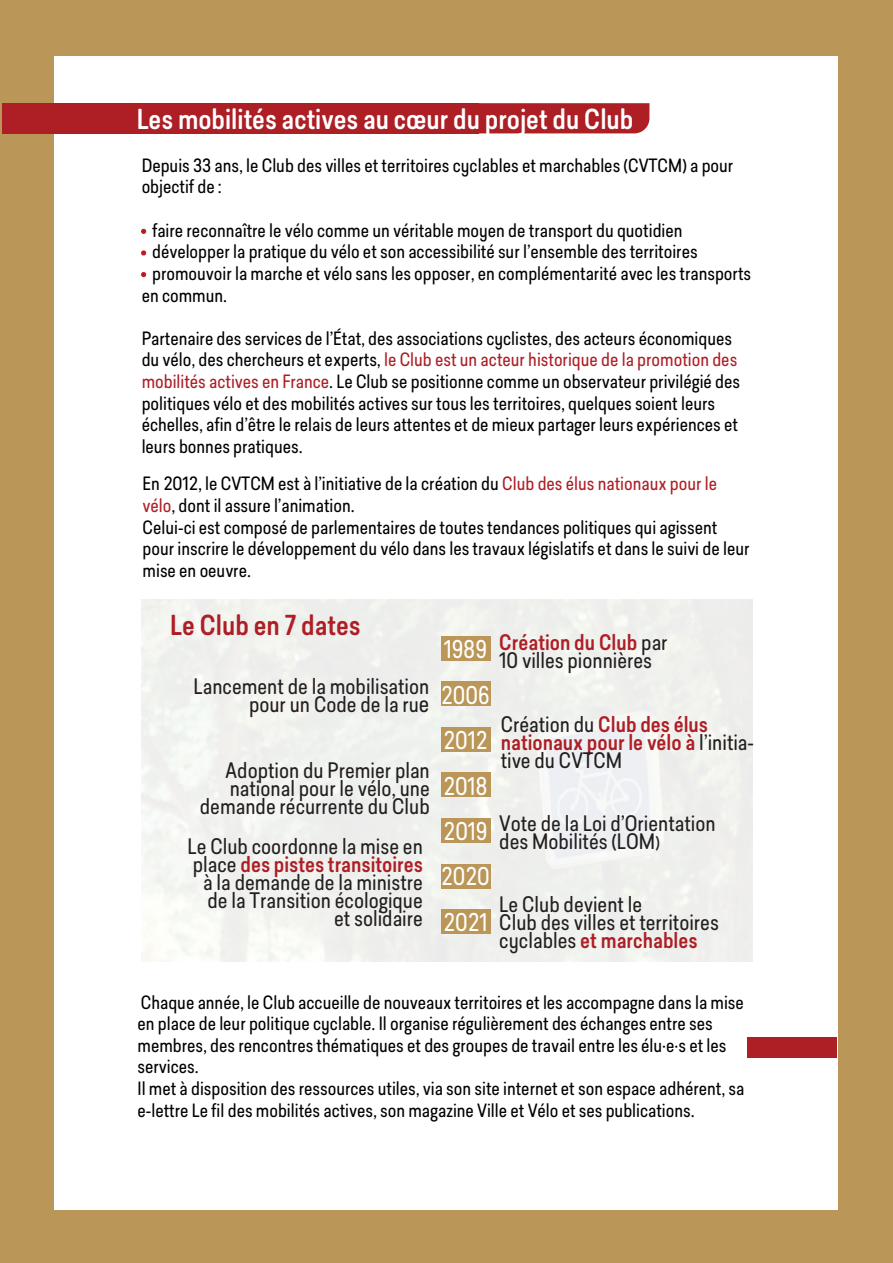
<style>
.page{position:relative;width:893px;height:1263px;background:#fff}
.page>*{position:absolute;margin:0;border:0;box-sizing:border-box;transform-origin:0 0}
.t1{font:500 27px "Predige Rounded";color:#fff}
.t2{font:500 27px "Predige Rounded";color:#ad1e25}
.t3{font:24px/45.5px "Predige Rounded";color:#fff;text-align:justify;scale:.94 1}
.t4{font:21px/18px "Predige Rounded";color:#231f20}
.t5{font:500 21px/18px "Predige Rounded";color:#ad1e25}
.t6{font:18px/21.6px "Predige Rounded";color:#000001}
.s1{color:#ad1e25}
.s2{font-size:22.5px}
.s3{font-weight:500;color:#ad1e25}
.s4{font-weight:400;color:#231f20}
.s5{font-size:18px}
</style>
<div class="page">
<div style="left:0;top:0;width:892px;height:1263px;background:#ba9658"></div>
<div style="left:54px;top:57px;width:784px;height:1153px;background:#fff"></div>
<div style="left:479px;top:103px;width:170px;height:30px;background:#ad1e25"></div>
<div style="left:2px;top:103px;width:477px;height:31px;background:#ad1e25"></div>
<svg style="left:141px;top:228px;width:6px;height:6px"></svg>
<svg style="left:141px;top:250px;width:6px;height:6px"></svg>
<svg style="left:141px;top:272px;width:6px;height:6px"></svg>
<img style="left:142px;top:599px;width:610px;height:363px">
<div style="left:441px;top:636px;width:49px;height:25px;background:#ba9658"></div>
<div style="left:441px;top:681px;width:49px;height:25px;background:#ba9658"></div>
<div style="left:441px;top:727px;width:49px;height:25px;background:#ba9658"></div>
<div style="left:441px;top:772px;width:49px;height:25px;background:#ba9658"></div>
<div style="left:441px;top:818px;width:49px;height:24px;background:#ba9658"></div>
<div style="left:441px;top:864px;width:49px;height:25px;background:#ba9658"></div>
<div style="left:441px;top:909px;width:49px;height:25px;background:#ba9658"></div>
<div style="left:748px;top:1037px;width:89px;height:20px;background:#ad1e25"></div>
<h1 class="t1" style="left:137px;top:100px;width:498px">Les mobilités actives au cœur du projet du Club</h1>
<p class="t6" style="left:142px;top:154px;width:593px">Depuis 33 ans, le Club des villes et territoires cyclables et marchables (CVTCM) a pour objectif de :</p>
<p class="t6" style="left:142px;top:219px;width:611px">· faire reconnaître le vélo comme un véritable moyen de transport du quotidien<br>· développer la pratique du vélo et son accessibilité sur l’ensemble des territoires<br>· promouvoir la marche et vélo sans les opposer, en complémentarité avec les transports en commun.</p>
<p class="t6" style="left:142px;top:327px;width:600px">Partenaire des services de l’État, des associations cyclistes, des acteurs économiques du vélo, des chercheurs et experts, <span class="s1">le Club est un acteur historique de la promotion des mobilités actives en France</span>. Le Club se positionne comme un observateur privilégié des politiques vélo et des mobilités actives sur tous les territoires, quelques soient leurs échelles, afin d’être le relais de leurs attentes et de mieux partager leurs expériences et leurs bonnes pratiques.</p>
<p class="t6" style="left:143px;top:473px;width:608px">En 2012, le CVTCM est à l’initiative de la création du <span class="s1">Club des élus nationaux pour le vélo</span>, dont il assure l’animation.<br>Celui-ci est composé de parlementaires de toutes tendances politiques qui agissent pour inscrire le développement du vélo dans les travaux législatifs et dans le suivi de leur mise en oeuvre.</p>
<h1 class="t2" style="left:170px;top:607px;width:192px">Le Club en 7 dates</h1>
<p class="t4" style="left:194px;top:677px;width:237px;text-align:right">Lancement de la mobilisation pour un Code de la ru<span class="s2">e</span></p>
<p class="t4" style="left:200px;top:761px;width:231px;text-align:right">Adoption du Premier plan national pour le vélo, une demande récurrente du Club</p>
<p class="t4" style="left:188px;top:837px;width:237px;text-align:right">Le Club coordonne la mise en place <span class="s3">des pistes transitoires </span>à la demande de la ministre de la Transition écologique et solidaire</p>
<h2 class="t3" style="left:441px;top:626px;width:53px">1989<br>2006<br>2012<br>2018<br>2019<br>2020<br>2021</h2>
<p class="t4" style="left:499px;top:633px;width:170px"><span class="s3">Création du Club</span> par<br>10 villes pionnières</p>
<p class="t5" style="left:501px;top:715px;width:255px"><span class="s4">Création du</span> Club des élus nationaux pour le vélo à <span class="s4">l’initia&shy;tive du CVTCM</span></p>
<p class="t4" style="left:499px;top:814px;width:218px">Vote de la Loi d’Orientation des Mobilités (LOM<span class="s5">)</span></p>
<p class="t4" style="left:499px;top:895px;width:221px">Le Club devient le<br>Club des villes et territoires cyclables <span class="s3">et marchables</span></p>
<p class="t6" style="left:138px;top:991px;width:608px">Chaque année, le Club accueille de nouveaux territoires et les accompagne dans la mise en place de leur politique cyclable. Il organise régulièrement des échanges entre ses membres, des rencontres thématiques et des groupes de travail entre les élu·e·s et les services.<br>Il met à disposition des ressources utiles, via son site internet et son espace adhérent, sa e-lettre Le fil des mobilités actives, son magazine Ville et Vélo et ses publications.</p>
</div>
